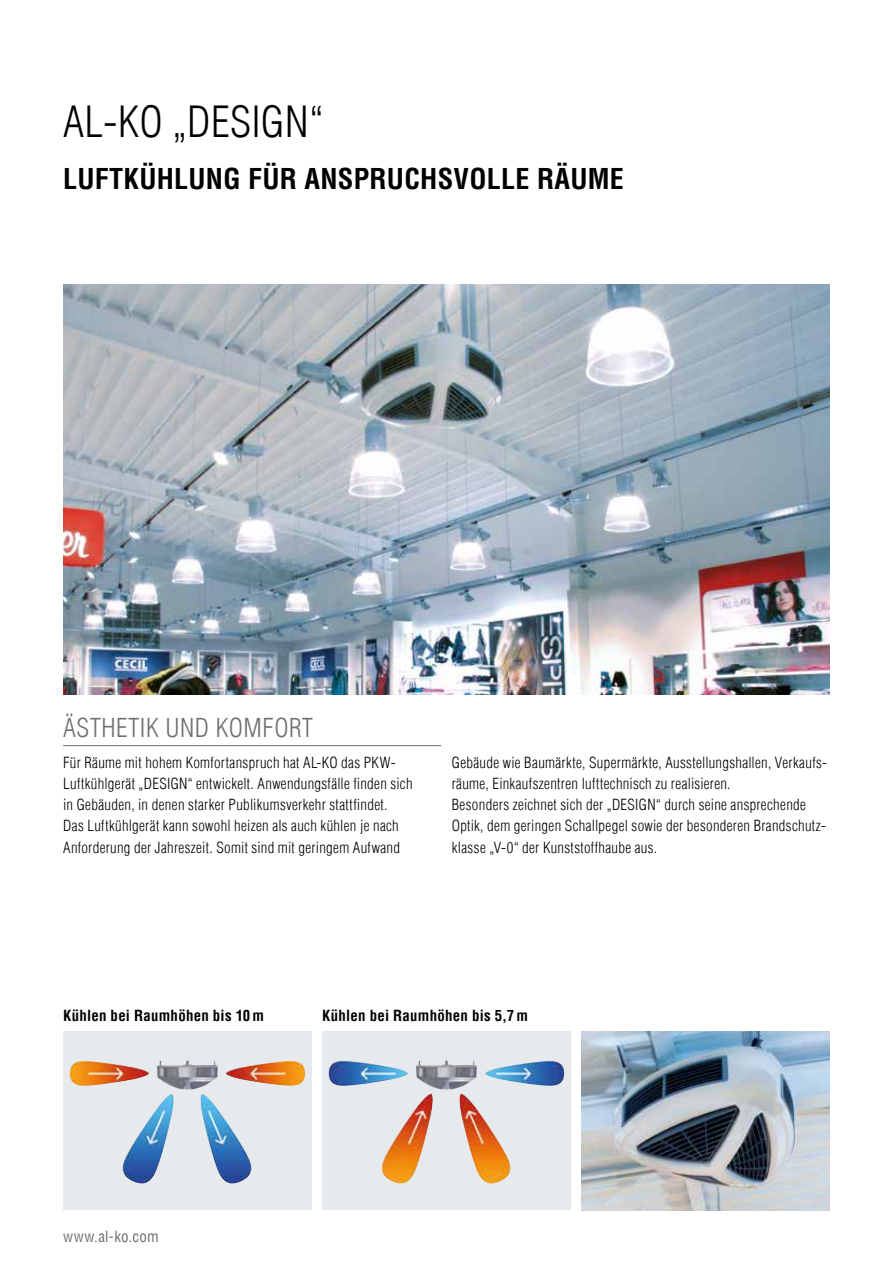
<style>
.page{position:relative;width:893px;height:1263px;background:#fff}
.page>*{position:absolute;margin:0;border:0;box-sizing:border-box;transform-origin:0 0}
.t1{font:300 condensed 42px "Helvetica Com";letter-spacing:.01em;color:#000}
.t2{font:700 condensed 28.05px "Helvetica Com";letter-spacing:.01em;color:#000}
.t3{font:300 condensed 25.5px "Helvetica Com";letter-spacing:.02em;color:#706f6f}
.t4{font:300 condensed 15px/21px "Helvetica Com";letter-spacing:.02em;color:#000}
.t5{font:700 condensed 15px "Helvetica Com";letter-spacing:.02em;color:#000}
.t6{font:condensed 15px "Helvetica Com";letter-spacing:.015em;color:#706f6f}
</style>
<div class="page">
<div style="left:63px;top:1031px;width:249px;height:179px;background:#e7eaec"></div>
<img style="left:70px;top:1060px;width:235px;height:124px">
<img style="left:581px;top:1031px;width:249px;height:179px">
<div style="left:322px;top:1031px;width:249px;height:179px;background:#e7eaec"></div>
<img style="left:329px;top:1060px;width:235px;height:124px">
<img style="left:63px;top:284px;width:767px;height:411px">
<hr style="left:63px;top:745px;width:378px;height:1px;background:#706f6f">
<h1 class="t1" style="left:63px;top:95px;width:261px">AL-KO „DESIGN“</h1>
<h2 class="t2" style="left:63px;top:161px;width:562px">LUFTKÜHLUNG FÜR ANSPRUCHSVOLLE RÄUME</h2>
<h3 class="t3" style="left:63px;top:711px;width:252px">ÄSTHETIK UND KOMFORT</h3>
<p class="t4" style="left:63px;top:752px;width:351px">Für Räume mit hohem Komfortanspruch hat AL-KO das PKW-Luftkühlgerät „DESIGN“ entwickelt. Anwendungsfälle finden sich in Gebäuden, in denen starker Publikumsverkehr stattfindet.<br>Das Luftkühlgerät kann sowohl heizen als auch kühlen je nach Anforderung der Jahreszeit. Somit sind mit geringem Aufwand</p>
<p class="t4" style="left:452px;top:752px;width:377px">Gebäude wie Baumärkte, Supermärkte, Ausstellungshallen, Verkaufs&shy;räume, Einkaufszentren lufttechnisch zu realisieren.<br>Besonders zeichnet sich der „DESIGN“ durch seine ansprechende Optik, dem geringen Schallpegel sowie der besonderen Brandschutz&shy;klasse „V-0“ der Kunststoffhaube aus.</p>
<p class="t5" style="left:63px;top:1005px;width:202px">Kühlen bei Raumhöhen bis 10m</p>
<p class="t5" style="left:322px;top:1005px;width:207px">Kühlen bei Raumhöhen bis 5,7m</p>
<p class="t6" style="left:63px;top:1227px;width:97px">www.al-ko.com</p>
</div>
